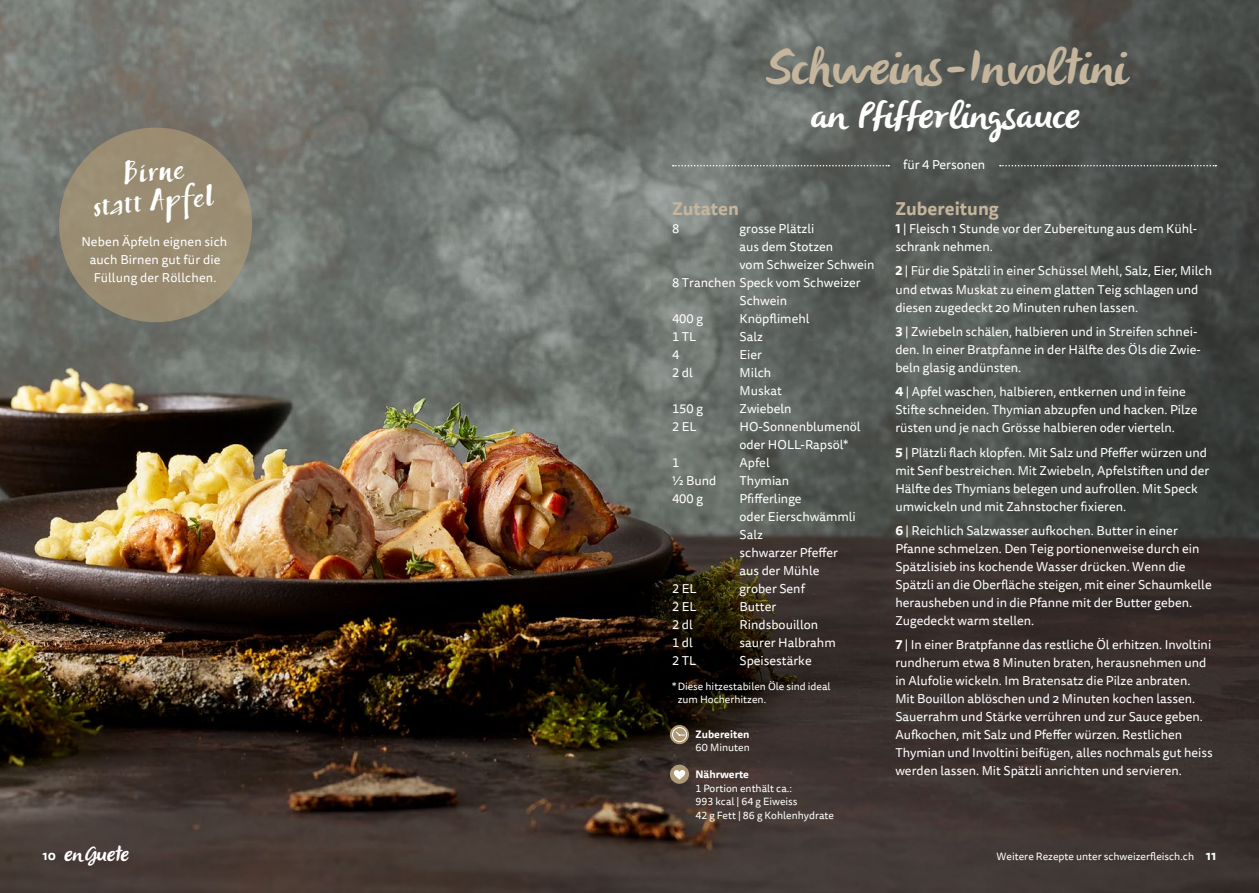
<style>
.page{position:relative;width:1259px;height:893px;background:#fff}
.page>*{position:absolute;margin:0;border:0;box-sizing:border-box;transform-origin:0 0}
.t1{font:italic 49.5px "Olivier";color:#c4b59c}
.t2{font:italic 37.5px "Olivier";color:#fff}
.t3{font:30px/30px "Bambusa Pro Basic";color:#fff;text-align:center}
.t4{font:italic 21px "Olivier";color:#fff}
.t5{font:700 18px "Tisa Sans OT";color:#c4b59c}
.t6{font:12.75px/18px "Tisa Sans OT";color:#fff}
.t7{font:10.5px/13.5px "Tisa Sans OT";color:#fff}
.t8{font:700 10.5px "Tisa Sans OT";color:#fff}
.s1{font-weight:700}
.s2{font-family:"Tisa Sans OT";font-weight:700;font-style:normal;font-size:12.75px}
.s3{font-weight:700;font-size:12.75px}
</style>
<div class="page">
<img style="left:0;top:0;width:1259px;height:893px">
<svg style="left:670px;top:725px;width:19px;height:19px"></svg>
<div style="left:672px;top:727px;width:15px;height:15px;border:1px solid #fff;border-radius:50%"></div>
<svg style="left:675px;top:731px;width:10px;height:5px"></svg>
<div style="left:670px;top:765px;width:19px;height:19px;background:#ad9976;border-radius:50%"></div>
<svg style="left:674px;top:770px;width:11px;height:10px"></svg>
<svg style="left:673px;top:165px;width:216px;height:1px"></svg>
<svg style="left:1000px;top:165px;width:216px;height:1px"></svg>
<div style="left:59px;top:128px;width:193px;height:194px;background:#9a8c72;border-radius:50%"></div>
<h1 class="t1" style="left:763px;top:40px;width:363px">Schweins-Involtini</h1>
<h3 class="t3" style="left:89px;top:160px;width:123px;rotate:-5deg">Birne<br>statt Apfel</h3>
<p class="t6" style="left:81px;top:233px;width:148px;text-align:center">Neben Äpfeln eignen sich auch Birnen gut für die<br>Füllung der Röllchen.</p>
<h2 class="t2" style="left:809px;top:94px;width:279px">an Pfifferlingsauce</h2>
<h3 class="t5" style="left:672px;top:197px;width:68px">Zutaten</h3>
<p class="t6" style="left:672px;top:220px;width:9px">8</p>
<p class="t6" style="left:739px;top:220px;width:76px">grosse Plätzli</p>
<p class="t6" style="left:739px;top:238px;width:95px">aus dem Stotzen</p>
<p class="t6" style="left:739px;top:256px;width:136px">vom Schweizer Schwein</p>
<p class="t6" style="left:672px;top:274px;width:190px">8 Tranchen Speck vom Schweizer</p>
<p class="t6" style="left:739px;top:292px;width:49px">Schwein</p>
<p class="t6" style="left:672px;top:310px;width:32px">400 g</p>
<p class="t6" style="left:739px;top:310px;width:71px">Knöpflimehl</p>
<p class="t6" style="left:672px;top:328px;width:26px">1 TL</p>
<p class="t6" style="left:739px;top:328px;width:25px">Salz</p>
<p class="t6" style="left:672px;top:346px;width:9px">4</p>
<p class="t6" style="left:739px;top:346px;width:24px">Eier</p>
<p class="t6" style="left:672px;top:364px;width:22px">2 dl</p>
<p class="t6" style="left:739px;top:364px;width:44px">Milch<br>Muskat</p>
<p class="t6" style="left:672px;top:400px;width:32px">150 g</p>
<p class="t6" style="left:739px;top:400px;width:54px">Zwiebeln</p>
<p class="t6" style="left:672px;top:418px;width:26px">2 EL</p>
<p class="t6" style="left:739px;top:418px;width:122px">HO-Sonnenblumenöl oder HOLL-Rapsöl*</p>
<p class="t6" style="left:672px;top:454px;width:9px">1</p>
<p class="t6" style="left:739px;top:454px;width:32px">Apfel</p>
<p class="t6" style="left:672px;top:472px;width:46px">½ Bund</p>
<p class="t6" style="left:739px;top:472px;width:51px">Thymian</p>
<p class="t6" style="left:672px;top:490px;width:32px">400 g</p>
<p class="t6" style="left:739px;top:490px;width:118px">Pfifferlinge<br>oder Eierschwämmli<br>Salz<br>schwarzer Pfeffer aus der Mühle</p>
<p class="t6" style="left:672px;top:580px;width:26px">2 EL</p>
<p class="t6" style="left:739px;top:580px;width:67px">grober Senf</p>
<p class="t6" style="left:672px;top:599px;width:26px">2 EL</p>
<p class="t6" style="left:739px;top:599px;width:38px">Butter</p>
<p class="t6" style="left:672px;top:617px;width:22px">2 dl</p>
<p class="t6" style="left:739px;top:617px;width:80px">Rindsbouillon</p>
<p class="t6" style="left:672px;top:635px;width:22px">1 dl</p>
<p class="t6" style="left:739px;top:635px;width:98px">saurer Halbrahm</p>
<p class="t6" style="left:672px;top:653px;width:26px">2 TL</p>
<p class="t6" style="left:739px;top:653px;width:74px">Speisestärke</p>
<p class="t7" style="left:678px;top:680px;width:154px;text-indent:-6px">* Diese hitzestabilen Öle sind ideal zum Hocherhitzen.</p>
<p class="t8" style="left:695px;top:727px;width:56px">Zubereiten</p>
<p class="t7" style="left:695px;top:741px;width:56px">60 Minuten</p>
<p class="t8" style="left:695px;top:768px;width:55px">Nährwerte</p>
<p class="t7" style="left:695px;top:782px;width:140px">1 Portion enthält ca.:<br>993 kcal | 64 g Eiweiss<br>42 g Fett | 86 g Kohlenhydrate</p>
<p class="t6" style="left:903px;top:156px;width:84px">für 4 Personen</p>
<h3 class="t5" style="left:895px;top:197px;width:105px">Zubereitung</h3>
<p class="t6" style="left:895px;top:220px;width:303px"><span class="s1">1</span> | Fleisch 1 Stunde vor der Zubereitung aus dem Kühl&shy;schrank nehmen.</p>
<p class="t6" style="left:895px;top:263px;width:318px"><span class="s1">2</span> | Für die Spätzli in einer Schüssel Mehl, Salz, Eier, Milch und etwas Muskat zu einem glatten Teig schlagen und diesen zugedeckt 20 Minuten ruhen lassen.</p>
<p class="t6" style="left:895px;top:323px;width:307px"><span class="s1">3</span> | Zwiebeln schälen, halbieren und in Streifen schnei&shy;den. In einer Bratpfanne in der Hälfte des Öls die Zwie&shy;beln glasig andünsten.</p>
<p class="t6" style="left:895px;top:384px;width:303px"><span class="s1">4</span> | Apfel waschen, halbieren, entkernen und in feine<br>Stifte schneiden. Thymian abzupfen und hacken. Pilze rüsten und je nach Grösse halbieren oder vierteln.</p>
<p class="t6" style="left:895px;top:444px;width:315px"><span class="s1">5</span> | Plätzli flach klopfen. Mit Salz und Pfeffer würzen und mit Senf bestreichen. Mit Zwiebeln, Apfelstiften und der Hälfte des Thymians belegen und aufrollen. Mit Speck umwickeln und mit Zahnstocher fixieren.</p>
<p class="t6" style="left:895px;top:522px;width:318px"><span class="s1">6</span> | Reichlich Salzwasser aufkochen. Butter in einer Pfanne schmelzen. Den Teig portionenweise durch ein Spätzlisieb ins kochende Wasser drücken. Wenn die Spätzli an die Oberfläche steigen, mit einer Schaumkelle herausheben und in die Pfanne mit der Butter geben.<br>Zugedeckt warm stellen.</p>
<p class="t6" style="left:895px;top:637px;width:319px"><span class="s1">7</span> | In einer Bratpfanne das restliche Öl erhitzen. Involtini rundherum etwa 8 Minuten braten, herausnehmen und in Alufolie wickeln. Im Bratensatz die Pilze anbraten.<br>Mit Bouillon ablöschen und 2 Minuten kochen lassen.<br>Sauerrahm und Stärke verrühren und zur Sauce geben.<br>Aufkochen, mit Salz und Pfeffer würzen. Restlichen Thymian und Involtini beifügen, alles nochmals gut heiss werden lassen. Mit Spätzli anrichten und servieren.</p>
<h3 class="t4" style="left:43px;top:842px;width:92px"><span class="s2">1 0</span> en Guete</h3>
<p class="t7" style="left:996px;top:850px;width:221px">Weitere Rezepte unter schweizerfleisch.ch <span class="s3">11</span></p>
</div>
